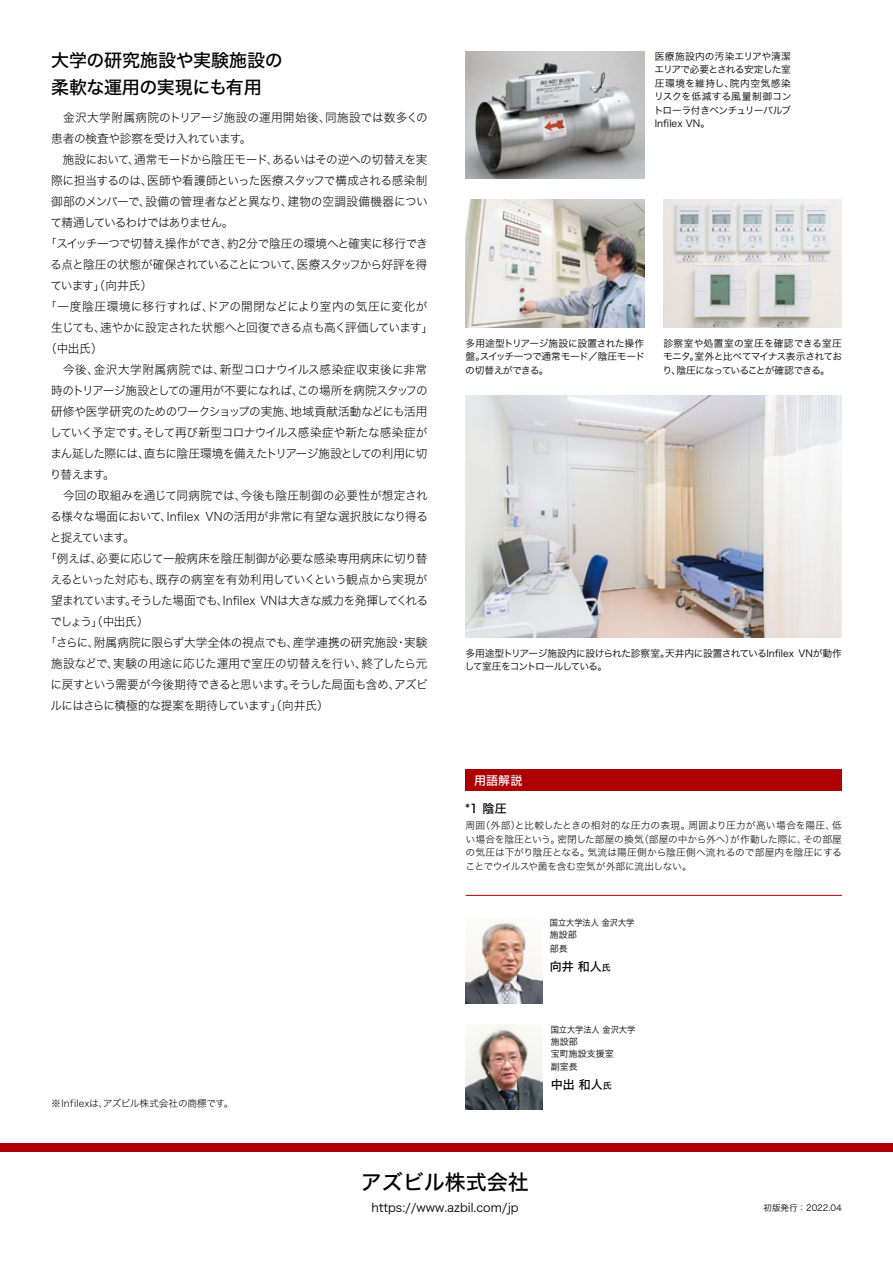
<style>
.page{position:relative;width:893px;height:1263px;background:#fff}
.page>*{position:absolute;margin:0;border:0;box-sizing:border-box;transform-origin:0 0}
.t1{font:21px "Hira Kaku Std N W5";color:#000}
.t2{font:18px/27px "Hira Kaku Std N W5";letter-spacing:-.02em;color:#000}
.t3{font:12px "Hira Kaku Std W2";letter-spacing:-.03em;color:#000}
.t4{font:12px "Hira Kaku Std W2";letter-spacing:-.05em;color:#000}
.t5{font:12px "Hira Kaku Std W2";letter-spacing:-.005em;color:#000}
.t6{font:12px "Hira Kaku Std W2";letter-spacing:.02em;color:#000}
.t7{font:12px "Hira Kaku Std W2";letter-spacing:-.06em;color:#000}
.t8{font:12px "Hira Kaku Std W2";letter-spacing:-.065em;color:#000}
.t9{font:12px "Hira Kaku Std W2";letter-spacing:-.055em;color:#000}
.t10{font:12px "Hira Kaku Std W2";letter-spacing:.01em;color:#000}
.t11{font:12px "Hira Kaku Std W2";letter-spacing:.045em;color:#000}
.t12{font:12px "Hira Kaku Std N W3";color:#000}
.t13{font:12px "Hira Kaku Std W2";letter-spacing:-.075em;color:#000}
.t14{font:12px "Hira Kaku Std W5";color:#000}
.t15{font:12px "Hira Kaku Std W2";letter-spacing:-.085em;color:#000}
.t16{font:12px "Hira Kaku Std W5";color:#fff}
.t17{font:9.75px/13.5px "Hira Kaku Std W3";letter-spacing:-.04em;color:#000;text-align:justify}
.t18{font:9.75px/13.5px "Hira Kaku Std W2";letter-spacing:-.015em;color:#000;text-align:justify}
.t19{font:9px/12px "Hira Kaku Std W3";color:#000;scale:.91 1}
.t20{font:9px "Hira Kaku Std W3";color:#000}
.t21{font:8.55px "Hira Kaku Pro W3";color:#000}
.s1{font-size:9px}
</style>
<div class="page">
<img style="left:466px;top:395px;width:376px;height:243px">
<img style="left:466px;top:1025px;width:76px;height:85px">
<img style="left:466px;top:51px;width:178px;height:128px">
<img style="left:466px;top:200px;width:178px;height:127px">
<img style="left:663px;top:200px;width:179px;height:127px">
<img style="left:466px;top:919px;width:76px;height:84px">
<div style="left:0;top:1143px;width:893px;height:9px;background:#ad0003"></div>
<div style="left:466px;top:770px;width:376px;height:21px;background:#ad0003"></div>
<hr style="left:466px;top:895px;width:376px;height:1px;background:#ad0003">
<h2 class="t2" style="left:51px;top:47px;width:233px">大学の研究施設や実験施設の柔軟な運用の実現にも有用</h2>
<p class="t6" style="left:51px;top:108px;width:378px">　金沢大学附属病院のトリアージ施設の運用開始後、同施設では数多くの</p>
<p class="t3" style="left:51px;top:129px;width:202px">患者の検査や診察を受け入れています。</p>
<p class="t4" style="left:51px;top:150px;width:378px">　施設において、通常モードから陰圧モード、あるいはその逆への切替えを実</p>
<p class="t3" style="left:51px;top:171px;width:378px">際に担当するのは、医師や看護師といった医療スタッフで構成される感染制</p>
<p class="t5" style="left:51px;top:192px;width:378px">御部のメンバーで、設備の管理者などと異なり、建物の空調設備機器につい</p>
<p class="t13" style="left:50px;top:213px;width:185px">て精通しているわけではありません。</p>
<p class="t3" style="left:45px;top:234px;width:384px">「スイッチ一つで切替え操作ができ、約2分で陰圧の環境へと確実に移行でき</p>
<p class="t8" style="left:50px;top:255px;width:378px">る点と陰圧の状態が確保されていることについて、医療スタッフから好評を得</p>
<p class="t3" style="left:50px;top:276px;width:103px">ています」（向井氏）</p>
<p class="t6" style="left:45px;top:297px;width:384px">「一度陰圧環境に移行すれば、ドアの開閉などにより室内の気圧に変化が</p>
<p class="t9" style="left:51px;top:318px;width:384px">生じても、速やかに設定された状態へと回復できる点も高く評価しています」</p>
<p class="t3" style="left:45px;top:339px;width:59px">（中出氏）</p>
<p class="t11" style="left:51px;top:360px;width:378px">　今後、金沢大学附属病院では、新型コロナウイルス感染症収束後に非常</p>
<p class="t3" style="left:51px;top:381px;width:378px">時のトリアージ施設としての運用が不要になれば、この場所を病院スタッフの</p>
<p class="t3" style="left:51px;top:402px;width:378px">研修や医学研究のためのワークショップの実施、地域貢献活動などにも活用</p>
<p class="t3" style="left:50px;top:423px;width:379px">していく予定です。そして再び新型コロナウイルス感染症や新たな感染症が</p>
<p class="t4" style="left:50px;top:444px;width:378px">まん延した際には、直ちに陰圧環境を備えたトリアージ施設としての利用に切</p>
<p class="t3" style="left:50px;top:465px;width:66px">り替えます。</p>
<p class="t5" style="left:51px;top:486px;width:378px">　今回の取組みを通じて同病院では、今後も陰圧制御の必要性が想定され</p>
<p class="t3" style="left:50px;top:507px;width:379px">る様々な場面において、Infilex VNの活用が非常に有望な選択肢になり得る</p>
<p class="t15" style="left:50px;top:528px;width:87px">と捉えています。</p>
<p class="t3" style="left:45px;top:549px;width:384px">「例えば、必要に応じて一般病床を陰圧制御が必要な感染専用病床に切り替</p>
<p class="t3" style="left:50px;top:570px;width:379px">えるといった対応も、既存の病室を有効利用していくという観点から実現が</p>
<p class="t7" style="left:51px;top:591px;width:378px">望まれています。そうした場面でも、Infilex VNは大きな威力を発揮してくれる</p>
<p class="t3" style="left:50px;top:612px;width:100px">でしょう」（中出氏）</p>
<p class="t10" style="left:45px;top:633px;width:384px">「さらに、附属病院に限らず大学全体の視点でも、産学連携の研究施設・実験</p>
<p class="t3" style="left:51px;top:654px;width:378px">施設などで、実験の用途に応じた運用で室圧の切替えを行い、終了したら元</p>
<p class="t4" style="left:51px;top:675px;width:379px">に戻すという需要が今後期待できると思います。そうした局面も含め、アズビ</p>
<p class="t4" style="left:51px;top:696px;width:280px">ルにはさらに積極的な提案を期待しています」（向井氏）</p>
<p class="t18" style="left:51px;top:1096px;width:184px">※Infilexは、アズビル株式会社の商標です。</p>
<p class="t17" style="left:654px;top:49px;width:139px">医療施設内の汚染エリアや清潔エリアで必要とされる安定した室圧環境を維持し、院内空気感染リスクを低減する風量制御コントローラ付きベンチュリーバルブInfilex VN。</p>
<p class="t17" style="left:465px;top:336px;width:181px">多用途型トリアージ施設に設置された操作盤。スイッチ一つで通常モード／陰圧モードの切替えができる。</p>
<p class="t17" style="left:663px;top:336px;width:181px">診察室や処置室の室圧を確認できる室圧モニタ。室外と比べてマイナス表示されており、陰圧になっていることが確認できる。</p>
<p class="t17" style="left:465px;top:646px;width:378px">多用途型トリアージ施設内に設けられた診察室。天井内に設置されているInfilex VNが動作して室圧をコントロールしている。</p>
<p class="t16" style="left:474px;top:771px;width:50px">用語解説</p>
<p class="t14" style="left:466px;top:800px;width:43px">*1 陰圧</p>
<p class="t18" style="left:466px;top:819px;width:378px">周囲（外部）と比較したときの相対的な圧力の表現。周囲より圧力が高い場合を陽圧、低い場合を陰圧という。密閉した部屋の換気（部屋の中から外へ）が作動した際に、その部屋の気圧は下がり陰圧となる。気流は陽圧側から陰圧側へ流れるので部屋内を陰圧にすることでウイルスや菌を含む空気が外部に流出しない。</p>
<p class="t19" style="left:550px;top:917px;width:94px">国立大学法人 金沢大学施設部</p>
<p class="t20" style="left:550px;top:942px;width:19px">部長</p>
<p class="t14" style="left:550px;top:957px;width:62px">向井 和人<span class="s1">氏</span></p>
<p class="t19" style="left:551px;top:1023px;width:94px">国立大学法人 金沢大学施設部<br>宝町施設支援室</p>
<p class="t20" style="left:551px;top:1060px;width:28px">副室長</p>
<p class="t14" style="left:551px;top:1076px;width:62px">中出 和人<span class="s1">氏</span></p>
<h1 class="t1" style="left:361px;top:1166px;width:170px">アズビル株式会社</h1>
<p class="t12" style="left:371px;top:1198px;width:149px">https://www.azbil.com/jp</p>
<p class="t21" style="left:764px;top:1200px;width:80px">初版発行：2022.04</p>
</div>
